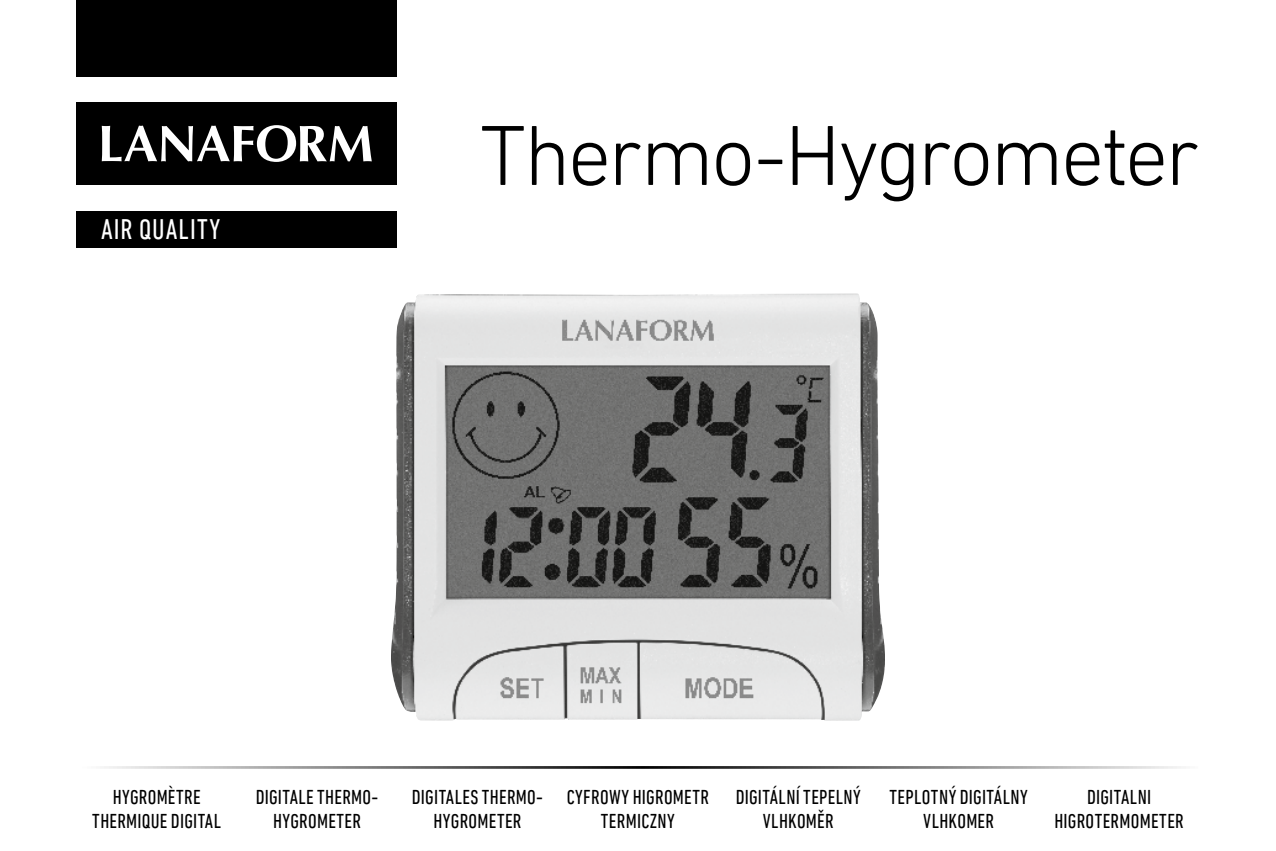
<style>
.page{position:relative;width:1276px;height:851px;background:#fff}
.page>*{position:absolute;margin:0;border:0;box-sizing:border-box;transform-origin:0 0}
.t1{font:300 86.7px "DIN Next LT Pro";letter-spacing:-.035em;color:#000}
.t2{font:condensed 28.8px "DIN Next LT Pro";letter-spacing:.04em;color:#fff}
.t3{font:condensed 20.4px/24.6px "DIN Next LT Pro";letter-spacing:.015em;color:#000;text-align:center}
</style>
<div class="page">
<img style="left:391px;top:293px;width:494px;height:427px">
<div style="left:77px;top:102px;width:320px;height:83px;background:#000"></div>
<svg style="left:102px;top:125px;width:270px;height:37px"></svg>
<div style="left:76px;top:211px;width:320px;height:37px;background:#000"></div>
<div style="left:77px;top:0;width:320px;height:77px;background:#000"></div>
<hr style="left:77px;top:766px;width:1121px;height:2px;background:#000">
<h2 class="t2" style="left:101px;top:213px;width:121px">AIR QUALITY</h2>
<h1 class="t1" style="left:480px;top:106px;width:720px">Thermo-Hygrometer</h1>
<p class="t3" style="left:92px;top:784px;width:130px">HYGROMÈTRE<br>THERMIQUE DIGITAL</p>
<p class="t3" style="left:256px;top:784px;width:124px">DIGITALE THERMO-<br>HYGROMETER</p>
<p class="t3" style="left:412px;top:784px;width:133px">DIGITALES THERMO-<br>HYGROMETER</p>
<p class="t3" style="left:567px;top:784px;width:144px">CYFROWY HIGROMETR<br>TERMICZNY</p>
<p class="t3" style="left:736px;top:784px;width:127px">DIGITÁLNÍ TEPELNÝ<br>VLHKOMĚR</p>
<p class="t3" style="left:889px;top:784px;width:140px">TEPLOTNÝ DIGITÁLNY<br>VLHKOMER</p>
<p class="t3" style="left:1054px;top:784px;width:131px">DIGITALNI<br>HIGROTERMOMETER</p>
</div>
